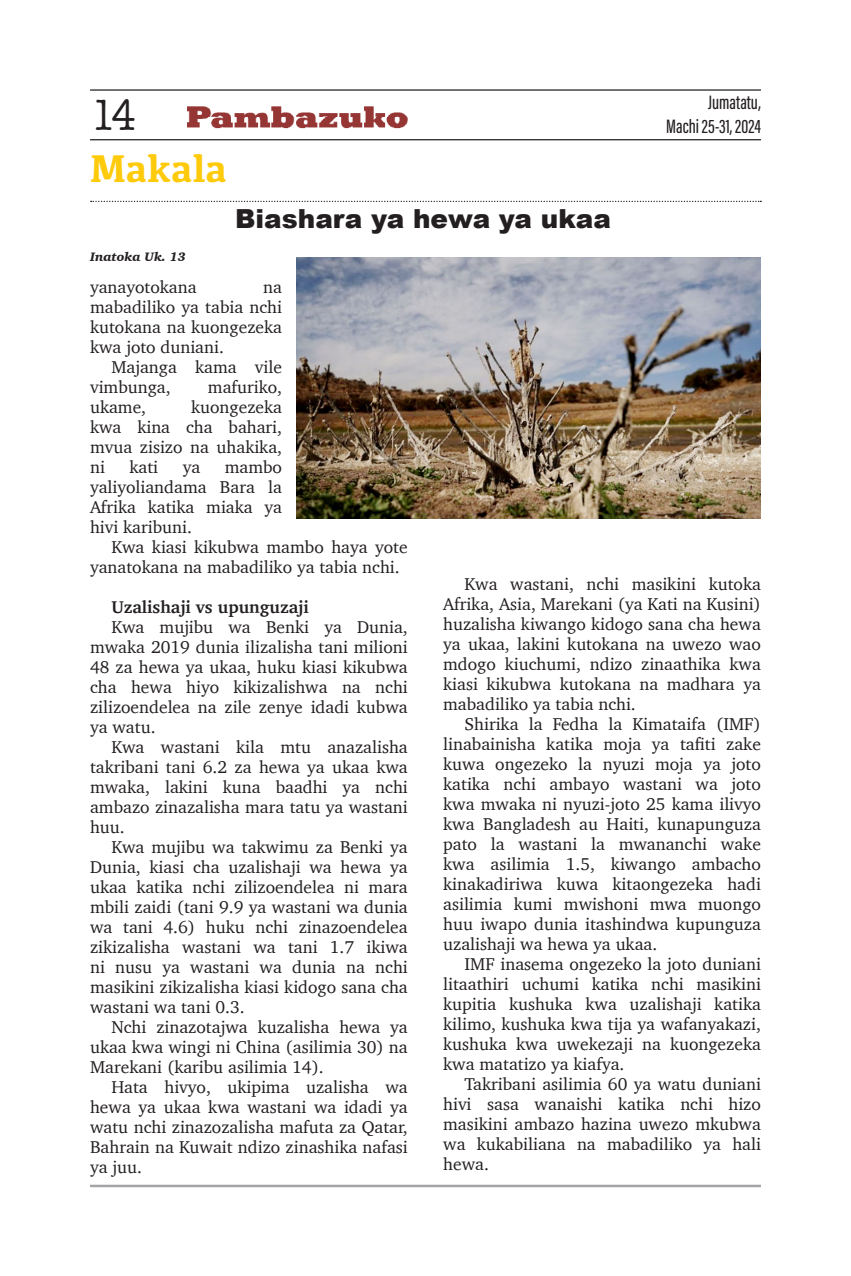
<style>
.page{position:relative;width:851px;height:1276px;background:#fff}
.page>*{position:absolute;margin:0;border:0;box-sizing:border-box;transform-origin:0 0}
.t1{font:45px "American Typewriter";color:#231f20;scale:.84 1}
.t2{font:700 40px "Kefa";color:#feca0a}
.t3{font:900 26.25px "Arial";color:#231f20}
.t4{font:20px/24px "Acumin Variable Concept";color:#231f20;text-align:right}
.t5{font:17.5px/20px "Charter";color:#231f20;text-align:justify}
.t6{font:700 17.5px "Charter";color:#231f20}
.t7{font:italic 900 12.5px "Charter";color:#231f20}
</style>
<div class="page">
<hr style="left:90px;top:89px;width:670px;height:2px;background:#231f20">
<hr style="left:90px;top:139px;width:670px;height:1px;background:#231f20">
<hr style="left:90px;top:1184px;width:670px;height:3px;background:#a1a3a6">
<svg style="left:91px;top:201px;width:670px;height:1px"></svg>
<img style="left:187px;top:106px;width:220px;height:23px">
<img style="left:296px;top:257px;width:464px;height:262px">
<h1 class="t1" style="left:92px;top:81px;width:54px">14</h1>
<p class="t4" style="left:666px;top:89px;width:96px">Jumatatu,<br>Machi 25-31, 2024</p>
<p class="t2" style="left:90px;top:142px;width:139px">Makala</p>
<p class="t7" style="left:90px;top:249px;width:97px">Inatoka Uk. 13</p>
<p class="t3" style="left:235px;top:200px;width:377px">Biashara ya hewa ya ukaa</p>
<p class="t5" style="left:90px;top:277px;width:108px">yanayotokana</p>
<p class="t5" style="left:90px;top:277px;width:193px;text-indent:173px">na mabadiliko ya tabia nchi kutokana na kuongezeka kwa joto duniani.</p>
<p class="t5" style="left:90px;top:357px;width:193px;text-indent:21px">Majanga kama vile vimbunga,</p>
<p class="t5" style="left:208px;top:377px;width:76px">mafuriko,</p>
<p class="t5" style="left:90px;top:397px;width:193px;text-indent:101px">kuongezeka kwa kina cha bahari, mvua zisizo na uhakika, ni</p>
<p class="t5" style="left:90px;top:397px;width:58px">ukame,</p>
<p class="t5" style="left:90px;top:457px;width:193px;text-indent:135px">mambo yaliyoliandama Bara la Afrika katika miaka ya hivi karibuni.</p>
<p class="t5" style="left:90px;top:537px;width:319px;text-indent:21px">Kwa kiasi kikubwa mambo haya yote yanatokana na mabadiliko ya tabia nchi.</p>
<p class="t6" style="left:111px;top:592px;width:199px">Uzalishaji vs upunguzaji</p>
<p class="t5" style="left:90px;top:617px;width:319px;text-indent:21px">Kwa mujibu wa Benki ya Dunia, mwaka 2019 dunia ilizalisha tani milioni 48 za hewa ya ukaa, huku kiasi kikubwa cha hewa hiyo kikizalishwa na nchi zilizoendelea na zile zenye idadi kubwa ya watu.</p>
<p class="t5" style="left:90px;top:737px;width:319px;text-indent:21px">Kwa wastani kila mtu anazalisha takribani tani 6.2 za hewa ya ukaa kwa mwaka, lakini kuna baadhi ya nchi ambazo zinazalisha mara tatu ya wastani huu.</p>
<p class="t5" style="left:90px;top:837px;width:319px;text-indent:21px">Kwa mujibu wa takwimu za Benki ya Dunia, kiasi cha uzalishaji wa hewa ya ukaa katika nchi zilizoendelea ni mara mbili zaidi (tani 9.9 ya wastani wa dunia wa tani 4.6) huku nchi zinazoendelea zikizalisha wastani wa tani 1.7 ikiwa ni nusu ya wastani wa dunia na nchi masikini zikizalisha kiasi kidogo sana cha wastani wa tani 0.3.</p>
<p class="t5" style="left:90px;top:1017px;width:319px;text-indent:21px">Nchi zinazotajwa kuzalisha hewa ya ukaa kwa wingi ni China (asilimia 30) na Marekani (karibu asilimia 14).</p>
<p class="t5" style="left:90px;top:1077px;width:319px;text-indent:21px">Hata hivyo, ukipima uzalisha wa hewa ya ukaa kwa wastani wa idadi ya watu nchi zinazozalisha mafuta za Qatar, Bahrain na Kuwait ndizo zinashika nafasi ya juu.</p>
<p class="t5" style="left:129px;top:457px;width:30px">kati</p>
<p class="t5" style="left:183px;top:457px;width:19px">ya</p>
<p class="t5" style="left:443px;top:573px;width:319px;text-indent:21px">Kwa wastani, nchi masikini kutoka Afrika, Asia, Marekani (ya Kati na Kusini) huzalisha kiwango kidogo sana cha hewa ya ukaa, lakini kutokana na uwezo wao mdogo kiuchumi, ndizo zinaathika kwa kiasi kikubwa kutokana na madhara ya mabadiliko ya tabia nchi.</p>
<p class="t5" style="left:443px;top:713px;width:319px;text-indent:21px">Shirika la Fedha la Kimataifa (IMF) linabainisha katika moja ya tafiti zake kuwa ongezeko la nyuzi moja ya joto katika nchi ambayo wastani wa joto kwa mwaka ni nyuzi-joto 25 kama ilivyo kwa Bangladesh au Haiti, kunapunguza pato la wastani la mwananchi wake kwa asilimia 1.5, kiwango ambacho kinakadiriwa kuwa kitaongezeka hadi asilimia kumi mwishoni mwa muongo huu iwapo dunia itashindwa kupunguza uzalishaji wa hewa ya ukaa.</p>
<p class="t5" style="left:443px;top:953px;width:319px;text-indent:21px">IMF inasema ongezeko la joto duniani litaathiri uchumi katika nchi masikini kupitia kushuka kwa uzalishaji katika kilimo, kushuka kwa tija ya wafanyakazi, kushuka kwa uwekezaji na kuongezeka kwa matatizo ya kiafya.</p>
<p class="t5" style="left:443px;top:1073px;width:319px;text-indent:21px">Takribani asilimia 60 ya watu duniani hivi sasa wanaishi katika nchi hizo masikini ambazo hazina uwezo mkubwa wa kukabiliana na mabadiliko ya hali hewa.</p>
</div>
